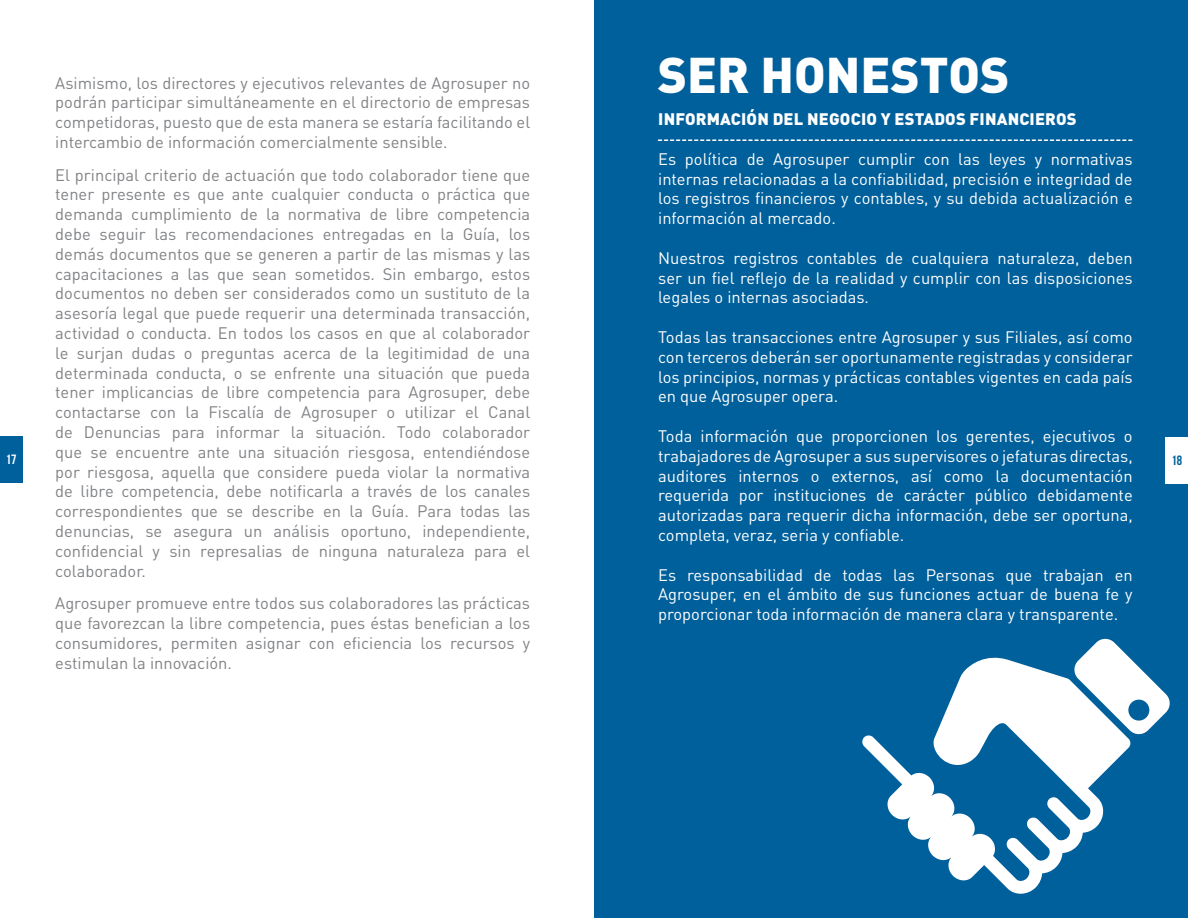
<style>
.page{position:relative;width:1188px;height:918px;background:#fff}
.page>*{position:absolute;margin:0;border:0;box-sizing:border-box;transform-origin:0 0}
.t1{font:900 49.5px "DIN Pro";color:#fff}
.t2{font:16.5px/19.8px "DIN Pro";color:#808285;text-align:justify}
.t3{font:16.5px/19.8px "DIN Pro";color:#fff;text-align:justify}
.t4{font:900 16.5px "DIN Pro";letter-spacing:.01em;color:#fff}
.t5{font:13.5px "Bebas Neue";color:#fff}
.t6{font:13.5px "Bebas Neue";color:#00609c}
</style>
<div class="page">
<div style="left:0;top:436px;width:22px;height:47px;background:#00609c"></div>
<div style="left:594px;top:0;width:594px;height:918px;background:#00609c"></div>
<svg style="left:659px;top:139px;width:473px;height:2px"></svg>
<svg style="left:862px;top:657px;width:269px;height:237px"></svg>
<svg style="left:1073px;top:638px;width:97px;height:97px"></svg>
<div style="left:1166px;top:437px;width:22px;height:47px;background:#fff"></div>
<p class="t5" style="left:6px;top:452px;width:12px">17</p>
<p class="t2" style="left:55px;top:72px;width:476px">Asimismo, los directores y ejecutivos relevantes de Agrosuper no podrán participar simultáneamente en el directorio de empresas competidoras, puesto que de esta manera se estaría facilitando el intercambio de información comercialmente sensible.</p>
<p class="t2" style="left:55px;top:164px;width:477px">El principal criterio de actuación que todo colaborador tiene que tener presente es que ante cualquier conducta o práctica que demanda cumplimiento de la normativa de libre competencia debe seguir las recomendaciones entregadas en la Guía, los demás documentos que se generen a partir de las mismas y las capacitaciones a las que sean sometidos. Sin embargo, estos documentos no deben ser considerados como un sustituto de la asesoría legal que puede requerir una determinada transacción, actividad o conducta. En todos los casos en que al colaborador le surjan dudas o preguntas acerca de la legitimidad de una determinada conducta, o se enfrente una situación que pueda tener implicancias de libre competencia para Agrosuper, debe contactarse con la Fiscalía de Agrosuper o utilizar el Canal de Denuncias para informar la situación. Todo colaborador que se encuentre ante una situación riesgosa, entendiéndose por riesgosa, aquella que considere pueda violar la normativa de libre competencia, debe notificarla a través de los canales correspondientes que se describe en la Guía. Para todas las denuncias, se asegura un análisis oportuno, independiente, confidencial y sin represalias de ninguna naturaleza para el colaborador.</p>
<p class="t2" style="left:55px;top:593px;width:476px">Agrosuper promueve entre todos sus colaboradores las prácticas que favorezcan la libre competencia, pues éstas benefician a los consumidores, permiten asignar con eficiencia los recursos y estimulan la innovación.</p>
<h1 class="t1" style="left:658px;top:33px;width:353px">SER HONESTOS</h1>
<p class="t4" style="left:658px;top:105px;width:420px">INFORMACIÓN DEL NEGOCIO Y ESTADOS FINANCIEROS</p>
<p class="t3" style="left:658px;top:148px;width:476px">Es política de Agrosuper cumplir con las leyes y normativas internas relacionadas a la confiabilidad, precisión e integridad de los registros financieros y contables, y su debida actualización e información al mercado.</p>
<p class="t3" style="left:658px;top:247px;width:476px">Nuestros registros contables de cualquiera naturaleza, deben ser un fiel reflejo de la realidad y cumplir con las disposiciones legales o internas asociadas.</p>
<p class="t3" style="left:658px;top:327px;width:476px">Todas las transacciones entre Agrosuper y sus Filiales, así como con terceros deberán ser oportunamente registradas y considerar los principios, normas y prácticas contables vigentes en cada país en que Agrosuper opera.</p>
<p class="t3" style="left:658px;top:426px;width:476px">Toda información que proporcionen los gerentes, ejecutivos o trabajadores de Agrosuper a sus supervisores o jefaturas directas, auditores internos o externos, así como la documentación requerida por instituciones de carácter público debidamente autorizadas para requerir dicha información, debe ser oportuna, completa, veraz, seria y confiable.</p>
<p class="t3" style="left:658px;top:564px;width:476px">Es responsabilidad de todas las Personas que trabajan en Agrosuper, en el ámbito de sus funciones actuar de buena fe y proporcionar toda información de manera clara y transparente.</p>
<p class="t6" style="left:1172px;top:453px;width:12px">18</p>
</div>
